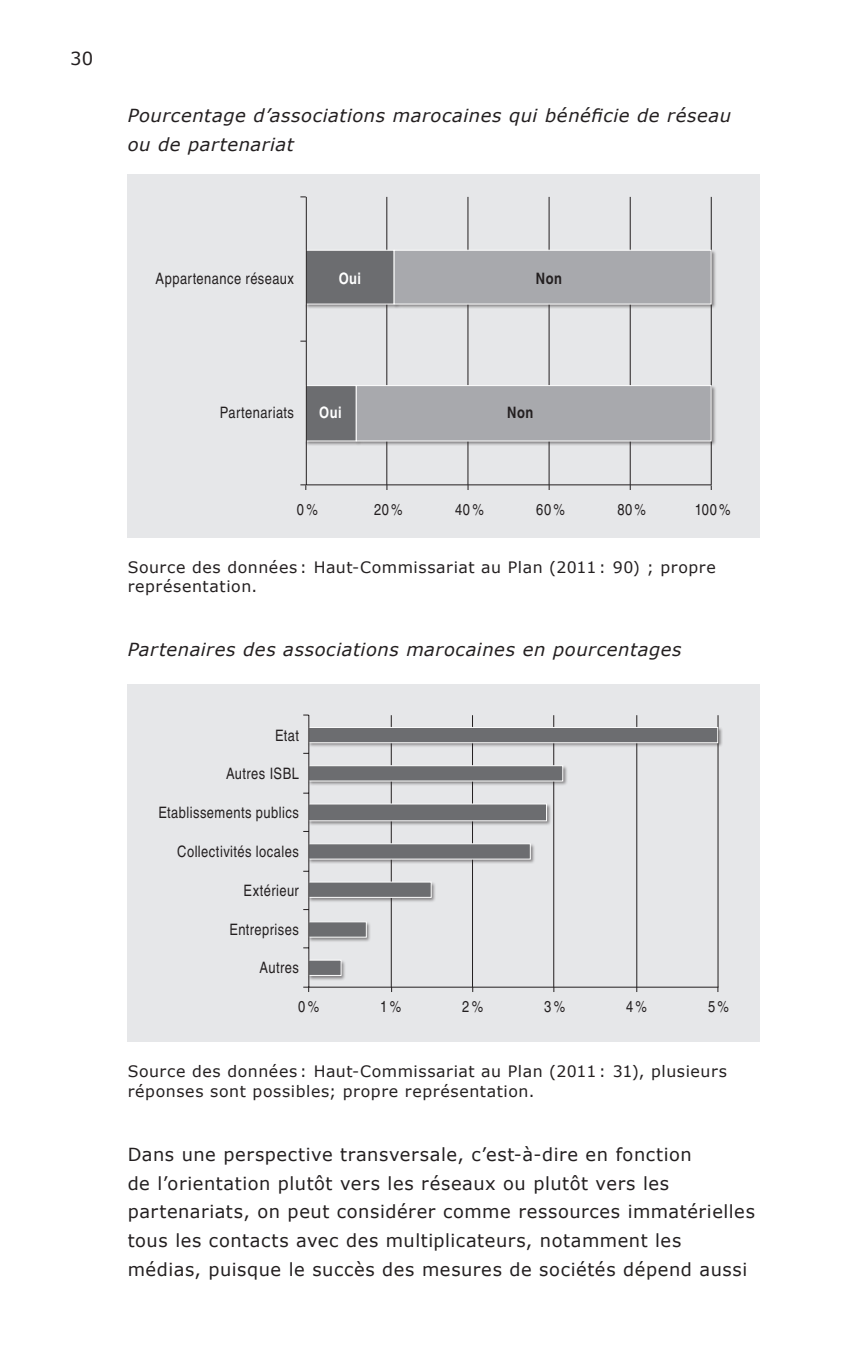
<style>
.page{position:relative;width:862px;height:1372px;background:#fff}
.page>*{position:absolute;margin:0;border:0;box-sizing:border-box;transform-origin:0 0}
.t1{font:18px/28.8px "Verdana";letter-spacing:.03em;color:#231f20}
.t2{font:italic 18px/28.8px "Verdana";letter-spacing:.03em;color:#231f20}
.t3{font:15.75px/19.1px "Verdana";letter-spacing:.035em;color:#231f20}
.t4{font:condensed 15.75px "Helvetica";letter-spacing:.03em;color:#231f20}
.t5{font:700 condensed 15.75px "Helvetica";letter-spacing:.03em;color:#fff}
.t6{font:700 condensed 15.75px "Helvetica";letter-spacing:.03em;color:#231f20}
</style>
<div class="page">
<div style="left:128px;top:174px;width:631px;height:363px;background:#e6e7e9"></div>
<hr style="left:710px;top:197px;width:1px;height:288px;background:#231f20">
<hr style="left:629px;top:197px;width:1px;height:288px;background:#231f20">
<hr style="left:548px;top:197px;width:1px;height:288px;background:#231f20">
<hr style="left:467px;top:197px;width:1px;height:288px;background:#231f20">
<hr style="left:386px;top:197px;width:1px;height:288px;background:#231f20">
<div style="left:355px;top:249px;width:361px;height:197px;background:#231f20;opacity:.5"></div>
<svg style="left:394px;top:249px;width:317px;height:192px;fill:#a8a9ad"></svg>
<hr style="left:306px;top:484px;width:404px;height:1px;background:#231f20">
<hr style="left:306px;top:197px;width:1px;height:288px;background:#231f20">
<svg style="left:300px;top:249px;width:94px;height:192px"></svg>
<svg style="left:300px;top:484px;width:6px;height:6px"></svg>
<div style="left:128px;top:684px;width:631px;height:358px;background:#e6e7e9"></div>
<hr style="left:717px;top:715px;width:1px;height:272px;background:#231f20">
<hr style="left:636px;top:715px;width:1px;height:272px;background:#231f20">
<hr style="left:553px;top:715px;width:1px;height:272px;background:#231f20">
<hr style="left:472px;top:715px;width:1px;height:272px;background:#231f20">
<hr style="left:390px;top:715px;width:1px;height:272px;background:#231f20">
<div style="left:307px;top:726px;width:415px;height:254px;background:#231f20;opacity:.5"></div>
<svg style="left:309px;top:726px;width:409px;height:250px"></svg>
<hr style="left:308px;top:986px;width:410px;height:1px;background:#231f20">
<hr style="left:308px;top:715px;width:1px;height:272px;background:#231f20">
<svg style="left:303px;top:986px;width:6px;height:5px"></svg>
<p class="t1" style="left:70px;top:44px;width:24px">30</p>
<p class="t2" style="left:128px;top:101px;width:604px">Pourcentage d’associations marocaines qui bénéficie de réseau ou de partenariat</p>
<p class="t4" style="left:155px;top:269px;width:140px">Appartenance réseaux</p>
<p class="t5" style="left:338px;top:269px;width:24px">Oui</p>
<p class="t6" style="left:535px;top:269px;width:28px">Non</p>
<p class="t4" style="left:219px;top:403px;width:76px">Partenariats</p>
<p class="t5" style="left:319px;top:403px;width:24px">Oui</p>
<p class="t6" style="left:507px;top:403px;width:28px">Non</p>
<p class="t4" style="left:297px;top:500px;width:22px">0%</p>
<p class="t4" style="left:374px;top:500px;width:30px">20%</p>
<p class="t4" style="left:455px;top:500px;width:30px">40%</p>
<p class="t4" style="left:536px;top:500px;width:30px">60%</p>
<p class="t4" style="left:617px;top:500px;width:30px">80%</p>
<p class="t4" style="left:694px;top:500px;width:37px">100%</p>
<p class="t3" style="left:128px;top:557px;width:589px">Source des données : Haut-Commissariat au Plan (2011 : 90) ; propre représentation.</p>
<p class="t2" style="left:128px;top:634px;width:555px">Partenaires des associations marocaines en pourcentages</p>
<p class="t4" style="left:275px;top:726px;width:25px">Etat</p>
<p class="t4" style="left:226px;top:764px;width:74px">Autres ISBL</p>
<p class="t4" style="left:158px;top:803px;width:142px">Etablissements publics</p>
<p class="t4" style="left:177px;top:842px;width:123px">Collectivités locales</p>
<p class="t4" style="left:243px;top:881px;width:57px">Extérieur</p>
<p class="t4" style="left:229px;top:919px;width:71px">Entreprises</p>
<p class="t4" style="left:259px;top:958px;width:41px">Autres</p>
<p class="t4" style="left:298px;top:997px;width:22px">0%</p>
<p class="t4" style="left:380px;top:997px;width:22px">1%</p>
<p class="t4" style="left:462px;top:997px;width:22px">2%</p>
<p class="t4" style="left:544px;top:997px;width:22px">3%</p>
<p class="t4" style="left:625px;top:997px;width:22px">4%</p>
<p class="t4" style="left:707px;top:997px;width:22px">5%</p>
<p class="t3" style="left:128px;top:1061px;width:600px">Source des données : Haut-Commissariat au Plan (2011 : 31), plusieurs réponses sont possibles; propre représentation.</p>
<p class="t1" style="left:128px;top:1139px;width:628px">Dans une perspective transversale, c’est-à-dire en fonction<br>de l’orientation plutôt vers les réseaux ou plutôt vers les partenariats, on peut considérer comme ressources immatérielles tous les contacts avec des multiplicateurs, notamment les médias, puisque le succès des mesures de sociétés dépend aussi</p>
</div>
